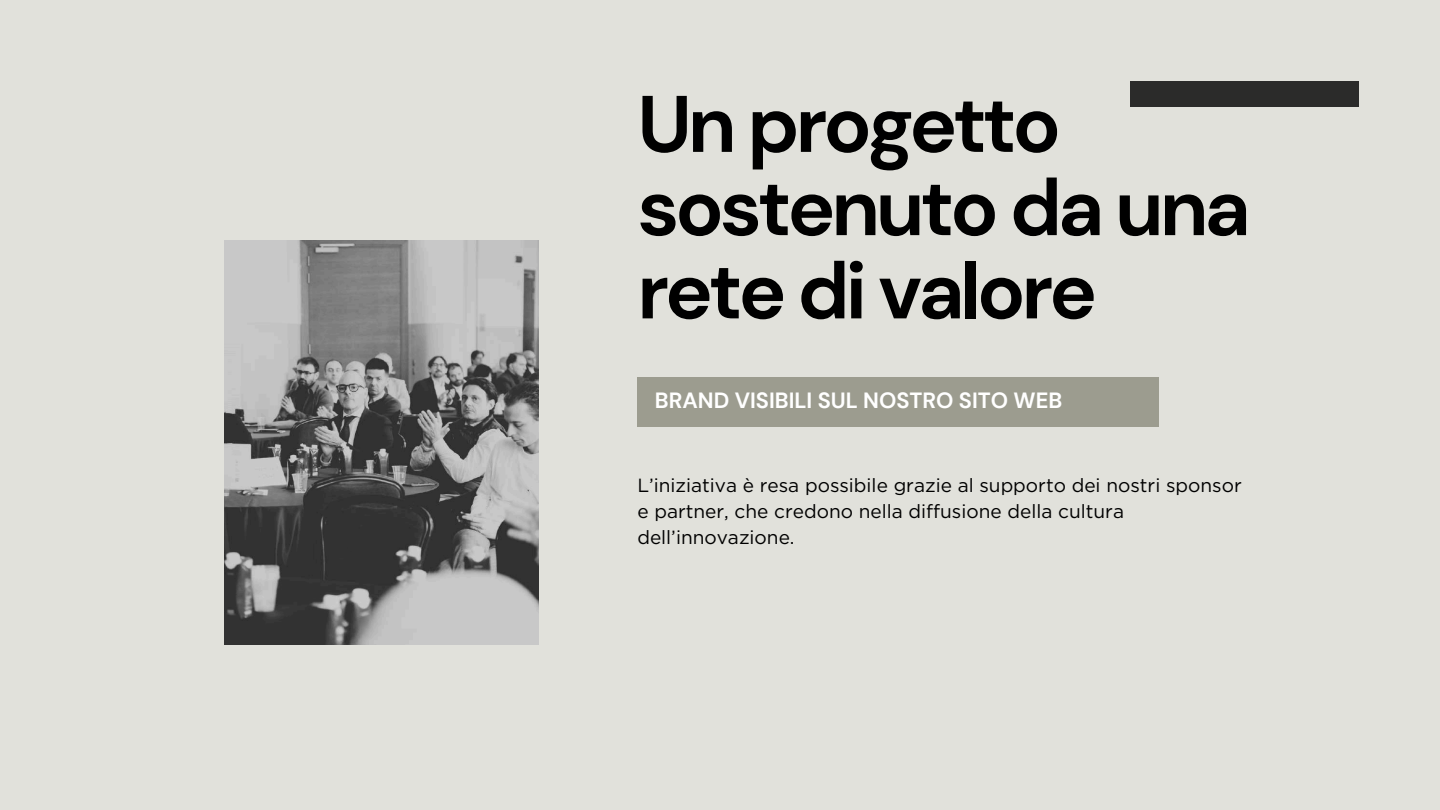
<style>
.page{position:relative;width:1440px;height:810px;background:#e1e1db}
.page>*{position:absolute;margin:0;border:0;box-sizing:border-box;transform-origin:0 0}
.t1{font:700 80px/83.2px "DM Sans";letter-spacing:-.05em;color:#000}
.t2{font:700 22px "DM Sans";color:#fff}
.t3{font:19.1px/26.2px "Gotham";color:#000}
</style>
<div class="page">
<div style="left:637px;top:377px;width:522px;height:49px;background:#9c9c8f"></div>
<div style="left:1130px;top:81px;width:229px;height:26px;background:#2b2b2a"></div>
<img style="left:225px;top:241px;width:313px;height:404px">
<h1 class="t1" style="left:637px;top:83px;width:615px">Un progetto sostenuto da una rete di valore</h1>
<p class="t2" style="left:655px;top:386px;width:409px">BRAND VISIBILI SUL NOSTRO SITO WEB</p>
<p class="t3" style="left:637px;top:472px;width:606px">L’iniziativa è resa possibile grazie al supporto dei nostri sponsor e partner, che credono nella diffusione della cultura dell’innovazione.</p>
</div>
